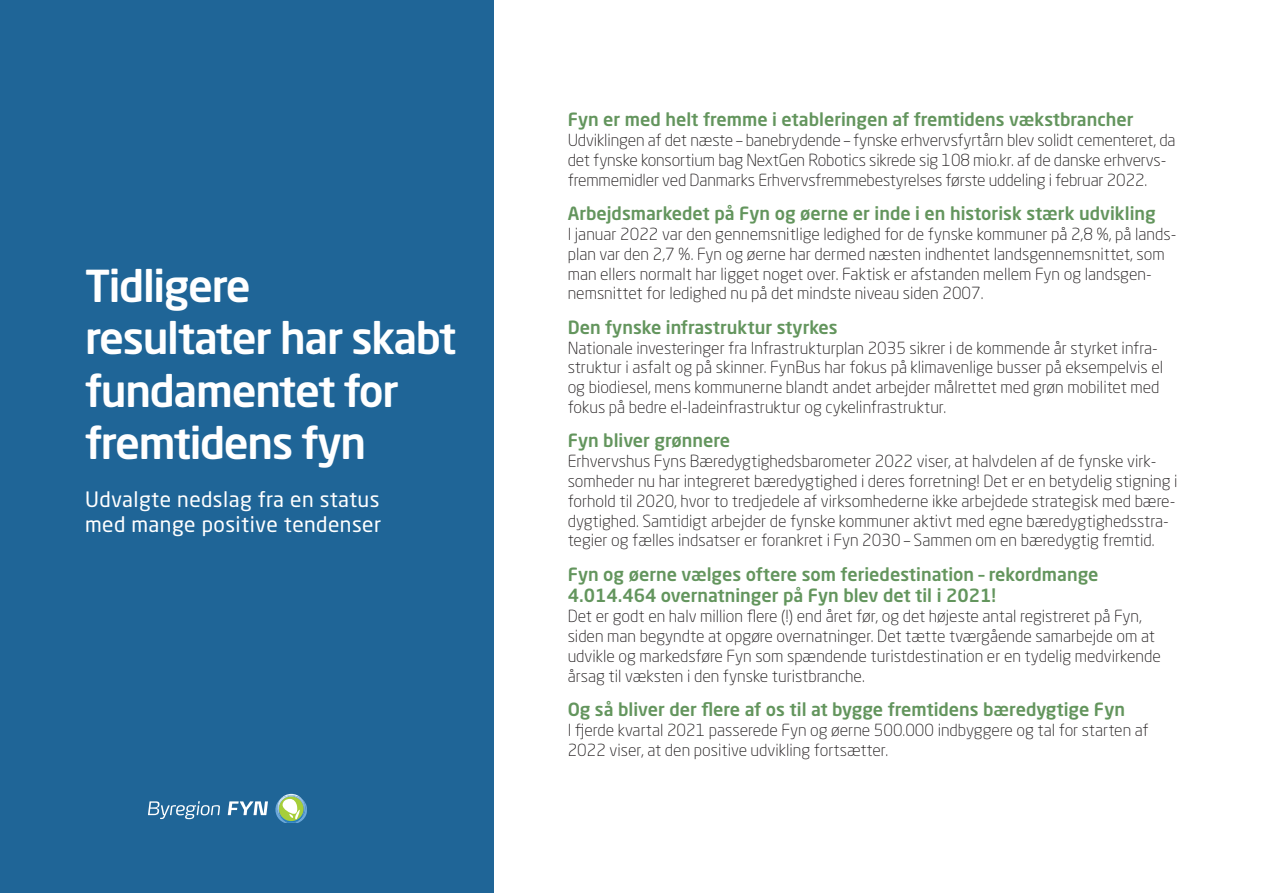
<style>
.page{position:relative;width:1263px;height:893px;background:#fff}
.page>*{position:absolute;margin:0;border:0;box-sizing:border-box;transform-origin:0 0}
.t1{font:500 43.5px/52.2px "Neo Sans Std";letter-spacing:-.03em;color:#fff}
.t2{font:21px/25.2px "Neo Sans Std";letter-spacing:.02em;color:#fff}
.Afsnitsformat_2{font:500 18px/21.6px "Neo Sans Std";color:#63955d}
.Afsnitsformat_2-2{font:300 16.5px/19.8px "Neo Sans Std";color:#231f20}
</style>
<div class="page">
<div style="left:0;top:0;width:493px;height:893px;background:#1f6597"></div>
<svg style="left:148px;top:801px;width:72px;height:18px"></svg>
<svg style="left:228px;top:801px;width:40px;height:14px"></svg>
<svg style="left:275px;top:794px;width:32px;height:29px"></svg>
<p class="t1" style="left:85px;top:259px;width:167px">Tidligere</p>
<p class="t1" style="left:85px;top:311px;width:373px">resultater har skabt</p>
<p class="t1" style="left:85px;top:363px;width:315px">fundamentet for fremtidens fyn</p>
<p class="t2" style="left:85px;top:486px;width:298px">Udvalgte nedslag fra en status med mange positive tendenser</p>
<p class="Afsnitsformat_2" style="left:568px;top:109px;width:567px">Fyn er med helt fremme i etableringen af fremtidens vækstbrancher</p>
<p class="Afsnitsformat_2-2" style="left:568px;top:130px;width:609px">Udviklingen af det næste – banebrydende – fynske erhvervsfyrtårn blev solidt cementeret, da det fynske konsortium bag NextGen Robotics sikrede sig 108 mio.kr. af de danske erhvervs&shy;fremmemidler ved Danmarks Erhvervsfremmebestyrelses første uddeling i februar 2022.</p>
<p class="Afsnitsformat_2" style="left:568px;top:202px;width:589px">Arbejdsmarkedet på Fyn og øerne er inde i en historisk stærk udvikling</p>
<p class="Afsnitsformat_2-2" style="left:568px;top:224px;width:610px">I januar 2022 var den gennemsnitlige ledighed for de fynske kommuner på 2,8 %, på lands&shy;plan var den 2,7 %. Fyn og øerne har dermed næsten indhentet landsgennemsnittet, som man ellers normalt har ligget noget over. Faktisk er afstanden mellem Fyn og landsgen&shy;nemsnittet for ledighed nu på det mindste niveau siden 2007.</p>
<p class="Afsnitsformat_2" style="left:568px;top:316px;width:271px">Den fynske infrastruktur styrkes</p>
<p class="Afsnitsformat_2-2" style="left:568px;top:338px;width:597px">Nationale investeringer fra Infrastrukturplan 2035 sikrer i de kommende år styrket infra&shy;struktur i asfalt og på skinner. FynBus har fokus på klimavenlige busser på eksempelvis el og biodiesel, mens kommunerne blandt andet arbejder målrettet med grøn mobilitet med fokus på bedre el-ladeinfrastruktur og cykelinfrastruktur.</p>
<p class="Afsnitsformat_2" style="left:568px;top:429px;width:164px">Fyn bliver grønnere</p>
<p class="Afsnitsformat_2-2" style="left:568px;top:451px;width:611px">Erhvervshus Fyns Bæredygtighedsbarometer 2022 viser, at halvdelen af de fynske virk&shy;somheder nu har integreret bæredygtighed i deres forretning! Det er en betydelig stigning i forhold til 2020, hvor to tredjedele af virksomhederne ikke arbejdede strategisk med bære&shy;dygtighed. Samtidigt arbejder de fynske kommuner aktivt med egne bæredygtighedsstra&shy;tegier og fælles indsatser er forankret i Fyn 2030 – Sammen om en bæredygtig fremtid.</p>
<p class="Afsnitsformat_2" style="left:568px;top:563px;width:532px">Fyn og øerne vælges oftere som feriedestination – rekordmange<br>4.014.464 overnatninger på Fyn blev det til i 2021!</p>
<p class="Afsnitsformat_2-2" style="left:568px;top:606px;width:595px">Det er godt en halv million flere (!) end året før, og det højeste antal registreret på Fyn, siden man begyndte at opgøre overnatninger. Det tætte tværgående samarbejde om at udvikle og markedsføre Fyn som spændende turistdestination er en tydelig medvirkende årsag til væksten i den fynske turistbranche.</p>
<p class="Afsnitsformat_2" style="left:568px;top:698px;width:559px">Og så bliver der flere af os til at bygge fremtidens bæredygtige Fyn</p>
<p class="Afsnitsformat_2-2" style="left:568px;top:720px;width:582px">I fjerde kvartal 2021 passerede Fyn og øerne 500.000 indbyggere og tal for starten af<br>2022 viser, at den positive udvikling fortsætter.</p>
</div>
